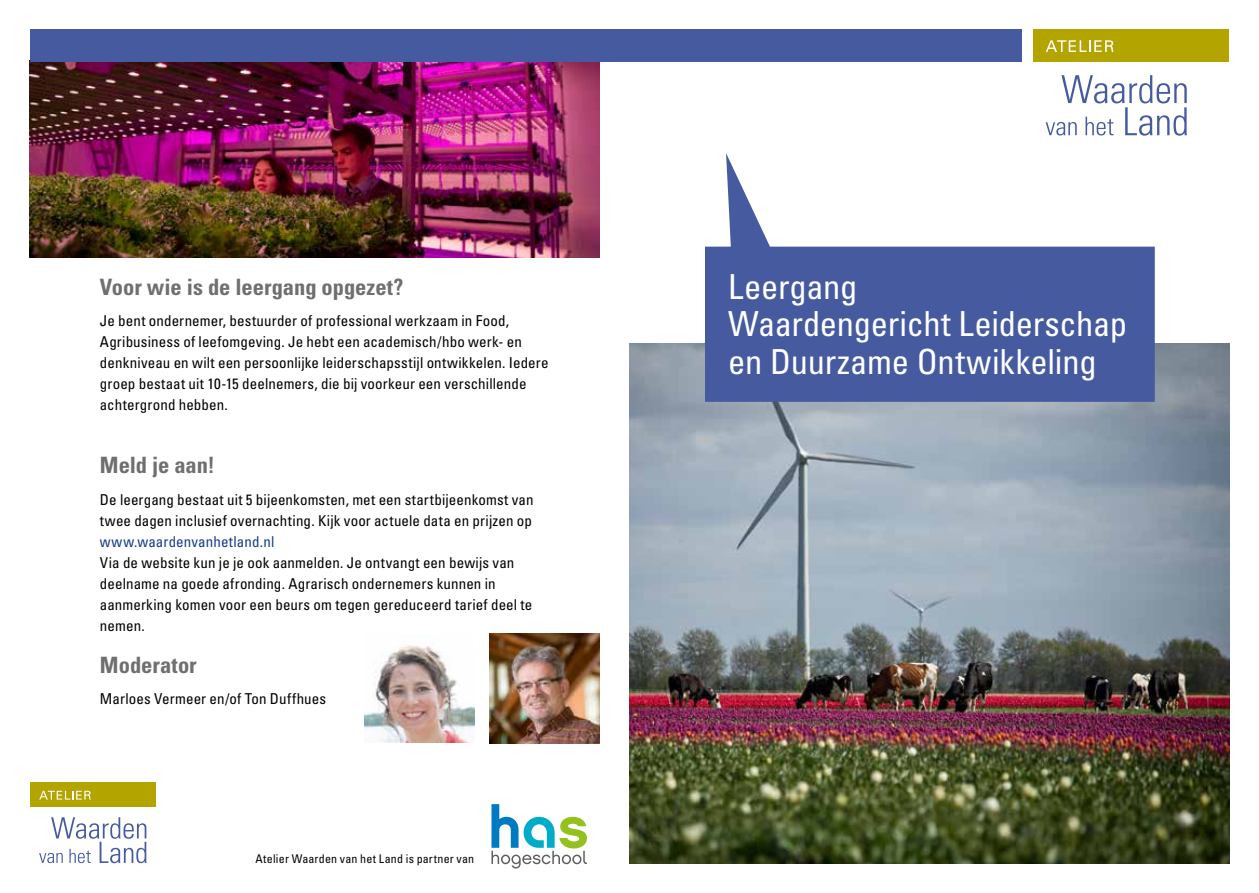
<style>
.page{position:relative;width:1259px;height:893px;background:#fff}
.page>*{position:absolute;margin:0;border:0;box-sizing:border-box;transform-origin:0 0}
.t1{font:condensed 34.5px/37.5px "Univers";letter-spacing:-.01em;color:#fff}
.t2{font:700 condensed 22.5px "Univers";color:#706f6f}
.t3{font:condensed 15px/21px "Univers";letter-spacing:.005em;color:#000}
.t4{font:condensed 15px "Univers";letter-spacing:.01em;color:#153d8a}
.t5{font:condensed 12px "Univers";letter-spacing:.015em;color:#000}
</style>
<div class="page">
<img style="left:30px;top:62px;width:570px;height:195px">
<div style="left:1033px;top:30px;width:196px;height:32px;background:#b3a400"></div>
<svg style="left:1045px;top:40px;width:68px;height:12px"></svg>
<svg style="left:1045px;top:75px;width:141px;height:61px"></svg>
<div style="left:30px;top:783px;width:125px;height:24px;background:#b3a400"></div>
<svg style="left:39px;top:791px;width:52px;height:9px"></svg>
<svg style="left:39px;top:817px;width:107px;height:46px"></svg>
<div style="left:30px;top:30px;width:991px;height:32px;background:#465a9f"></div>
<img style="left:629px;top:343px;width:600px;height:520px">
<svg style="left:705px;top:153px;width:449px;height:249px;fill:#465a9f"></svg>
<svg style="left:491px;top:804px;width:96px;height:64px"></svg>
<img style="left:365px;top:645px;width:109px;height:98px">
<img style="left:490px;top:634px;width:110px;height:109px">
<h2 class="t2" style="left:100px;top:273px;width:305px">Voor wie is de leergang opgezet?</h2>
<p class="t3" style="left:100px;top:310px;width:450px">Je bent ondernemer, bestuurder of professional werkzaam in Food, Agribusiness of leefomgeving. Je hebt een academisch/hbo werk- en denkniveau en wilt een persoonlijke leiderschapsstijl ontwikkelen. Iedere groep bestaat uit 10-15 deelnemers, die bij voorkeur een verschillende achtergrond hebben.</p>
<h2 class="t2" style="left:100px;top:452px;width:117px">Meld je aan!</h2>
<p class="t3" style="left:100px;top:489px;width:435px">De leergang bestaat uit 5 bijeenkomsten, met een startbijeenkomst van twee dagen inclusief overnachting. Kijk voor actuele data en prijzen op</p>
<p class="t4" style="left:100px;top:532px;width:176px">www.waardenvanhetland.nl</p>
<p class="t3" style="left:100px;top:552px;width:434px">Via de website kun je je ook aanmelden. Je ontvangt een bewijs van deelname na goede afronding. Agrarisch ondernemers kunnen in aanmerking komen voor een beurs om tegen gereduceerd tarief deel te nemen.</p>
<h2 class="t2" style="left:100px;top:651px;width:98px">Moderator</h2>
<p class="t3" style="left:100px;top:688px;width:228px">Marloes Vermeer en/of Ton Duffhues</p>
<p class="t5" style="left:255px;top:851px;width:220px">Atelier Waarden van het Land is partner van</p>
<h1 class="t1" style="left:728px;top:267px;width:400px">Leergang<br>Waardengericht Leiderschap en Duurzame Ontwikkeling</h1>
</div>
